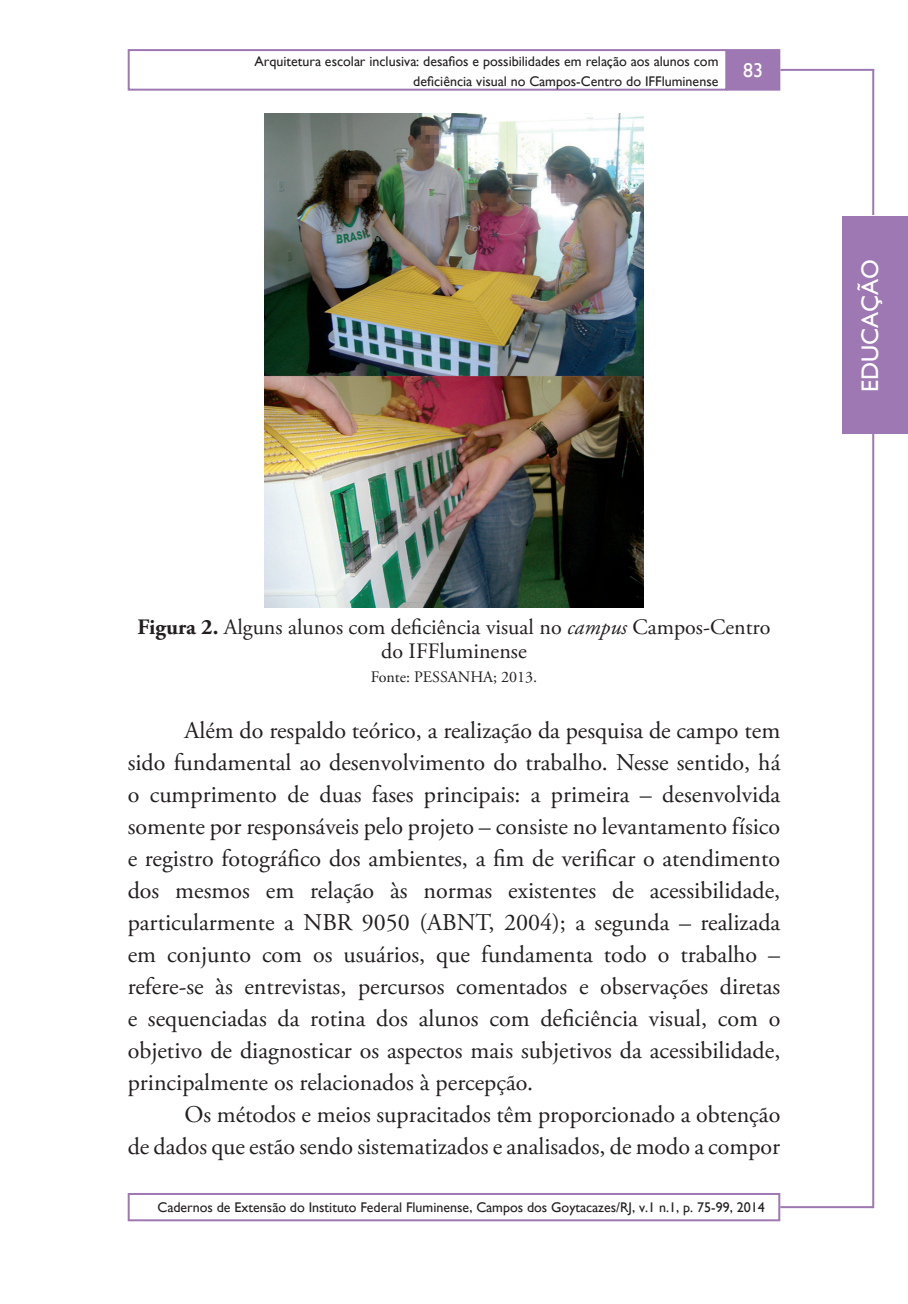
<style>
.page{position:relative;width:908px;height:1304px;background:#fff}
.page>*{position:absolute;margin:0;border:0;box-sizing:border-box;transform-origin:0 0}
.t1{font:24px/32px "Adobe Garamond Pro";color:#231f20;text-align:justify}
.t2{font:24px "Gill Sans";color:#fff}
.t3{font:22px/24px "Adobe Garamond Pro";color:#231f20;text-align:center}
.t4{font:16px "Adobe Garamond Pro";color:#231f20}
.t5{font:14px/20px "Gill Sans";color:#231f20}
.s1{font-weight:700}
.s2{font-style:italic}
</style>
<div class="page">
<div style="left:128px;top:49px;width:599px;height:42px;border:2px solid #9e78b3"></div>
<div style="left:725px;top:49px;width:55px;height:42px;background:#9e78b3;border:2px solid #9e78b3"></div>
<div style="left:128px;top:1193px;width:652px;height:28px;border:2px solid #9e78b3"></div>
<hr style="left:871px;top:216px;width:2px;height:992px;background:#9e78b3">
<hr style="left:780px;top:1206px;width:92px;height:2px;background:#9e78b3">
<div style="left:841px;top:216px;width:66px;height:218px;background:#9e78b3"></div>
<hr style="left:780px;top:69px;width:93px;height:2px;background:#9e78b3">
<hr style="left:871px;top:69px;width:2px;height:146px;background:#9e78b3">
<img style="left:264px;top:113px;width:379px;height:495px">
<p class="t5" style="left:413px;top:51px;width:351px;text-indent:-159px">Arquitetura escolar inclusiva: desafios e possibilidades em relação aos alunos com deficiência visual no Campos-Centro do IFFluminense <sup>83</sup></p>
<p class="t2" style="left:855px;top:392px;width:134px;rotate:-90deg">Educação</p>
<p class="t3" style="left:137px;top:616px;width:634px"><span class="s1">Figura 2.</span> Alguns alunos com deficiência visual no <span class="s2">campus</span> Campos-Centro do IFFluminense</p>
<p class="t4" style="left:370px;top:667px;width:168px">Fonte: PESSANHA; 2013.</p>
<p class="t1" style="left:128px;top:715px;width:654px;text-indent:57px">Além do respaldo teórico, a realização da pesquisa de campo tem sido fundamental ao desenvolvimento do trabalho. Nesse sentido, há o cumprimento de duas fases principais: a primeira – desenvolvida somente por responsáveis pelo projeto – consiste no levantamento físico e registro fotográfico dos ambientes, a fim de verificar o atendimento dos mesmos em relação às normas existentes de acessibilidade, particularmente a NBR 9050 (ABNT, 2004); a segunda – realizada em conjunto com os usuários, que fundamenta todo o trabalho – refere-se às entrevistas, percursos comentados e observações diretas e sequenciadas da rotina dos alunos com deficiência visual, com o objetivo de diagnosticar os aspectos mais subjetivos da acessibilidade, principalmente os relacionados à percepção.</p>
<p class="t1" style="left:128px;top:1099px;width:653px;text-align:right">Os métodos e meios supracitados têm proporcionado a obtenção<br>de dados que estão sendo sistematizados e analisados, de modo a compor</p>
<p class="t5" style="left:157px;top:1197px;width:608px">Cadernos de Extensão do Instituto Federal Fluminense, Campos dos Goytacazes/RJ, v.1 n.1, p. 75-99, 2014</p>
</div>
